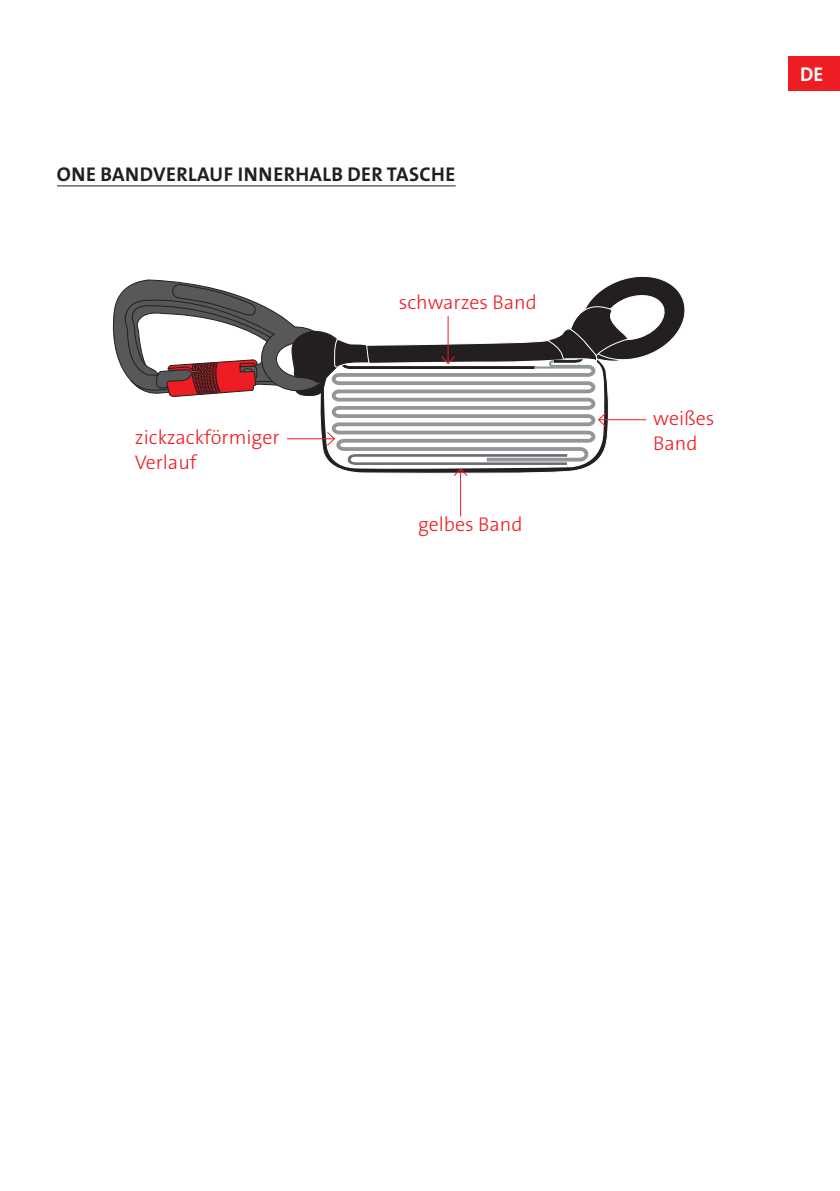
<style>
.page{position:relative;width:840px;height:1191px;background:#fff}
.page>*{position:absolute;margin:0;border:0;box-sizing:border-box;transform-origin:0 0}
.t1{font:20px/25px "The Sans LP3 Lig";color:#ee1d23}
.t2{font:700 20px "The Mix E2 s";letter-spacing:.02em;color:#231f20}
.t3{font:20px "The Sans LP7 Bld";color:#fff}
</style>
<div class="page">
<div style="left:788px;top:57px;width:51px;height:34px;background:#ee1d23"></div>
<hr style="left:57px;top:185px;width:398px;height:1px;background:#231f20">
<hr style="left:460px;top:469px;width:1px;height:47px;background:#ee1d23">
<svg style="left:112px;top:276px;width:573px;height:201px"></svg>
<p class="t2" style="left:57px;top:162px;width:400px">ONE BANDVERLAUF INNERHALB DER TASCHE</p>
<p class="t1" style="left:135px;top:425px;width:146px">zickzackförmiger<br>Verlauf</p>
<p class="t1" style="left:398px;top:290px;width:139px">schwarzes Band</p>
<p class="t1" style="left:418px;top:512px;width:106px">gelbes Band</p>
<p class="t3" style="left:799px;top:61px;width:25px">DE</p>
<p class="t1" style="left:653px;top:406px;width:63px">weißes<br>Band</p>
</div>
